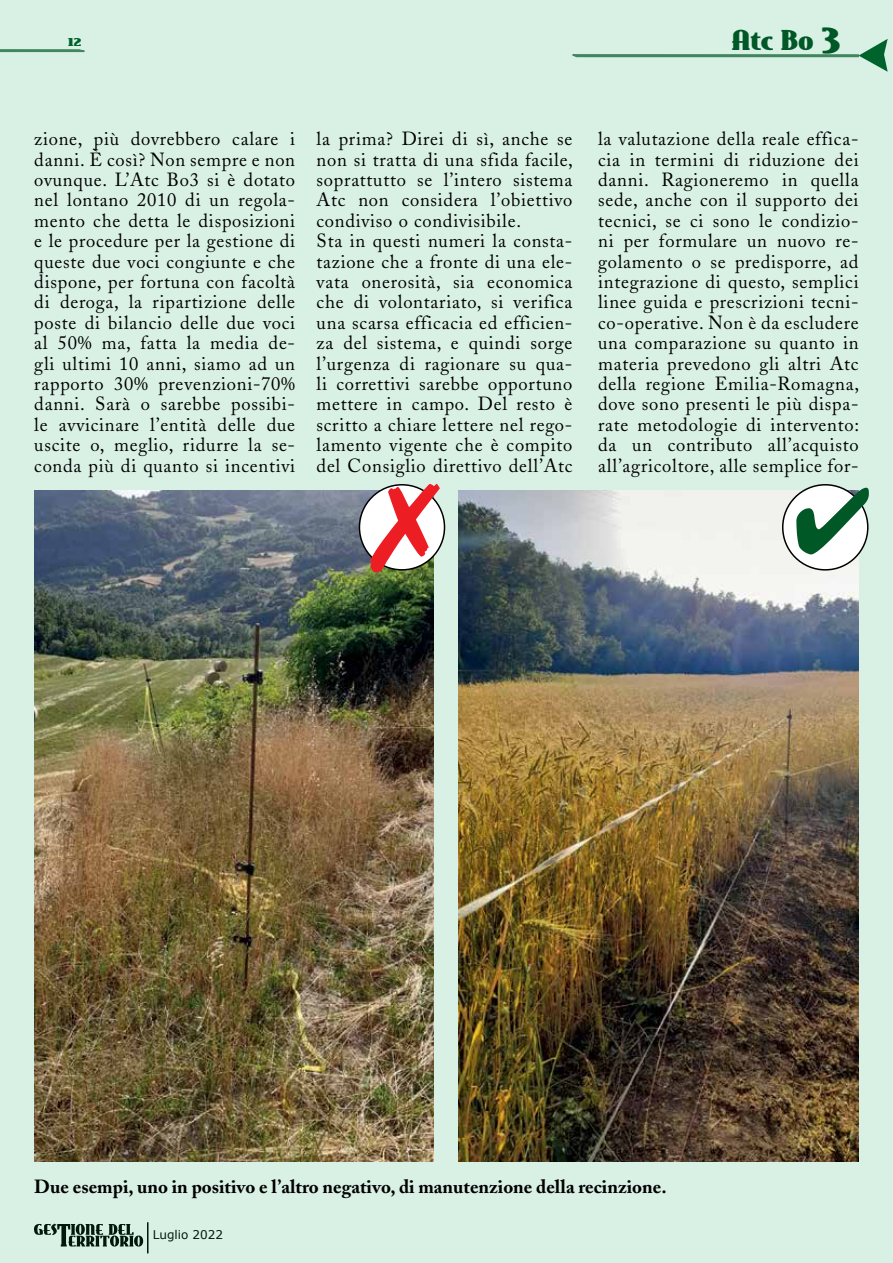
<style>
.page{position:relative;width:893px;height:1263px;background:#d9f1e5}
.page>*{position:absolute;margin:0;border:0;box-sizing:border-box;transform-origin:0 0}
.t1{font:27.75px "East Market";color:#005826}
.t2{font:18.9px/20.4px "Adobe Caslon";letter-spacing:.04em;color:#000;text-align:justify}
.t3{font:700 18.9px "Adobe Caslon";color:#000}
.t4{font:16.5px "East Market";color:#005826}
.t5{font:12px "Verdana";color:#000}
.s1{font-size:40.2px}
</style>
<div class="page">
<svg style="left:572px;top:39px;width:316px;height:33px"></svg>
<img style="left:34px;top:490px;width:400px;height:672px">
<img style="left:459px;top:490px;width:400px;height:672px">
<svg style="left:359px;top:485px;width:85px;height:85px"></svg>
<div style="left:783px;top:485px;width:85px;height:85px;background:#fff;border-radius:50%"></div>
<div style="left:782px;top:484px;width:86px;height:87px;border:2px solid #000;border-radius:50%"></div>
<svg style="left:0;top:49px;width:85px;height:4px"></svg>
<svg style="left:370px;top:484px;width:70px;height:88px;background:#e7eae5"></svg>
<svg style="left:796px;top:487px;width:73px;height:67px"></svg>
<p class="t4" style="left:68px;top:31px;width:14px">12</p>
<h1 class="t1" style="left:732px;top:25px;width:110px">Atc Bo <span class="s1">3</span></h1>
<p class="t2" style="left:34px;top:129px;width:262px">zione, più dovrebbero calare i danni. È così? Non sempre e non ovunque. L’Atc Bo3 si è dotato nel lontano 2010 di un regola&shy;mento che detta le disposizioni e le procedure per la gestione di queste due voci congiunte e che dispone, per fortuna con facoltà di deroga, la ripartizione delle poste di bilancio delle due voci al 50% ma, fatta la media de&shy;gli ultimi 10 anni, siamo ad un rapporto 30% prevenzioni-70% danni. Sarà o sarebbe possibi&shy;le avvicinare l’entità delle due uscite o, meglio, ridurre la se&shy;conda più di quanto si incentivi</p>
<p class="t2" style="left:317px;top:129px;width:258px;text-align:left">la prima? Direi di sì, anche se non si tratta di una sfida facile, soprattutto se l’intero sistema<br>Atc non considera l’obiettivo condiviso o condivisibile.<br>Sta in questi numeri la consta&shy;tazione che a fronte di una ele&shy;vata onerosità, sia economica che di volontariato, si verifica una scarsa efficacia ed efficien&shy;za del sistema, e quindi sorge l’urgenza di ragionare su qua&shy;li correttivi sarebbe opportuno mettere in campo. Del resto è scritto a chiare lettere nel rego&shy;lamento vigente che è compito del Consiglio direttivo dell’Atc</p>
<p class="t2" style="left:598px;top:129px;width:262px">la valutazione della reale effica&shy;cia in termini di riduzione dei danni. Ragioneremo in quella sede, anche con il supporto dei tecnici, se ci sono le condizio&shy;ni per formulare un nuovo re&shy;golamento o se predisporre, ad integrazione di questo, semplici linee guida e prescrizioni tecni&shy;co-operative. Non è da escludere una comparazione su quanto in materia prevedono gli altri Atc della regione Emilia-Romagna, dove sono presenti le più dispa&shy;rate metodologie di intervento: da un contributo all’acquisto all’agricoltore, alle semplice for-</p>
<p class="t3" style="left:34px;top:1175px;width:634px">Due esempi, uno in positivo e l’altro negativo, di manutenzione della recinzione.</p>
<p class="t5" style="left:153px;top:1227px;width:72px">Luglio 2022</p>
</div>
